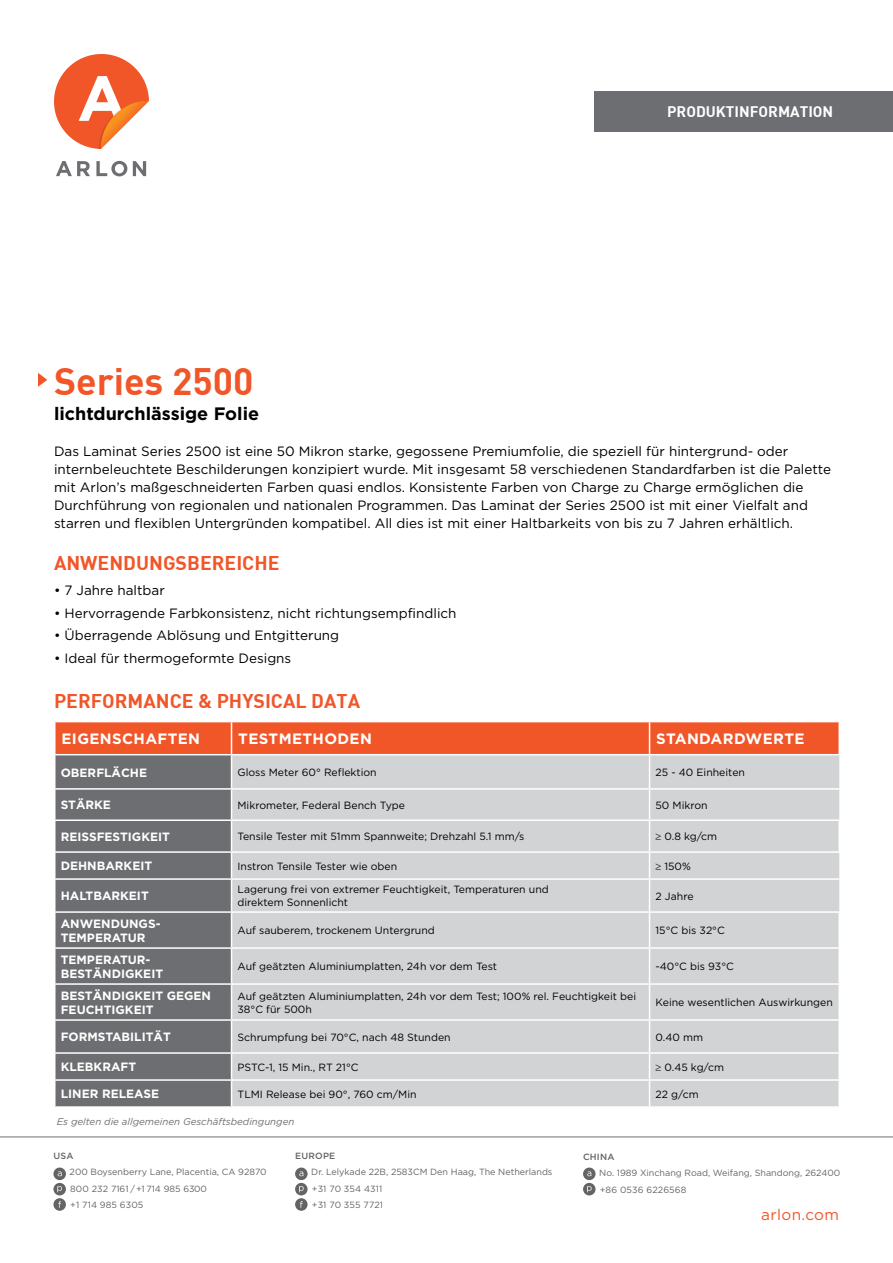
<style>
.page{position:relative;width:893px;height:1263px;background:#fff}
.page>*{position:absolute;margin:0;border:0;box-sizing:border-box;transform-origin:0 0}
.t1{font:37.5px "DIN Bold";color:#f15629}
.t2{font:19.5px "DIN Bold";color:#f15629}
.t3{font:700 18px "Gotham";color:#000}
.t4{font:15.3px "Gotham";letter-spacing:.025em;color:#f15629}
.t5{font:700 15px "Gotham";letter-spacing:.025em;color:#fff}
.t6{font:15px "DIN Bold";color:#fff}
.t7{font:13.5px/18px "Gotham";color:#000}
.t8{font:700 12px/14.4px "Gotham";color:#fff}
.t9{font:10.5px/12.6px "Gotham";color:#000}
.t10{font:italic 9.75px "Gotham";color:#6d6e71}
.t11{font:9px/16.5px "Gotham";color:#636466}
.t12{font:500 9px "Gotham";letter-spacing:.025em;color:#636466}
</style>
<div class="page">
<svg style="left:56px;top:161px;width:34px;height:15px"></svg>
<svg style="left:96px;top:161px;width:31px;height:15px"></svg>
<svg style="left:133px;top:161px;width:13px;height:15px"></svg>
<svg style="left:54px;top:54px;width:95px;height:95px"></svg>
<div style="left:595px;top:91px;width:298px;height:41px;background:#6d6e71"></div>
<hr style="left:0;top:1136px;width:893px;height:1px;background:#737373">
<svg style="left:53px;top:1167px;width:13px;height:13px"></svg>
<svg style="left:58px;top:1171px;width:4px;height:5px"></svg>
<div style="left:53px;top:1198px;width:13px;height:13px;background:#636466;border-radius:50%"></div>
<svg style="left:58px;top:1201px;width:3px;height:7px"></svg>
<div style="left:53px;top:1183px;width:13px;height:12px;background:#636466;border-radius:50%"></div>
<svg style="left:57px;top:1186px;width:5px;height:6px"></svg>
<svg style="left:295px;top:1167px;width:13px;height:13px"></svg>
<svg style="left:299px;top:1171px;width:4px;height:5px"></svg>
<div style="left:295px;top:1198px;width:13px;height:13px;background:#636466;border-radius:50%"></div>
<svg style="left:300px;top:1201px;width:3px;height:7px"></svg>
<div style="left:295px;top:1183px;width:13px;height:12px;background:#636466;border-radius:50%"></div>
<svg style="left:299px;top:1186px;width:5px;height:6px"></svg>
<svg style="left:583px;top:1167px;width:12px;height:13px"></svg>
<svg style="left:587px;top:1171px;width:4px;height:5px"></svg>
<div style="left:583px;top:1183px;width:12px;height:12px;background:#636466;border-radius:50%"></div>
<svg style="left:587px;top:1186px;width:5px;height:6px"></svg>
<svg style="left:38px;top:373px;width:9px;height:14px"></svg>
<div style="left:56px;top:722px;width:782px;height:32px;background:#f15629"></div>
<div style="left:56px;top:755px;width:175px;height:351px;background:#6d6e71"></div>
<div style="left:232px;top:755px;width:607px;height:351px;background:#d1d3d4"></div>
<hr style="left:231px;top:722px;width:1px;height:32px;background:#fff">
<hr style="left:649px;top:722px;width:1px;height:32px;background:#fff">
<hr style="left:649px;top:755px;width:1px;height:33px;background:#fff">
<hr style="left:54px;top:788px;width:178px;height:2px;background:#fff">
<hr style="left:232px;top:788px;width:417px;height:2px;background:#fff">
<hr style="left:649px;top:788px;width:190px;height:2px;background:#fff">
<svg style="left:649px;top:790px;width:1px;height:29px"></svg>
<hr style="left:54px;top:819px;width:178px;height:2px;background:#fff">
<hr style="left:232px;top:819px;width:417px;height:2px;background:#fff">
<hr style="left:649px;top:819px;width:191px;height:2px;background:#fff">
<hr style="left:649px;top:821px;width:1px;height:30px;background:#fff">
<hr style="left:54px;top:851px;width:178px;height:2px;background:#fff">
<hr style="left:232px;top:851px;width:417px;height:2px;background:#fff">
<hr style="left:649px;top:851px;width:191px;height:2px;background:#fff">
<svg style="left:649px;top:853px;width:1px;height:25px"></svg>
<hr style="left:54px;top:878px;width:178px;height:2px;background:#fff">
<hr style="left:232px;top:878px;width:417px;height:2px;background:#fff">
<hr style="left:649px;top:878px;width:190px;height:2px;background:#fff">
<hr style="left:649px;top:880px;width:1px;height:31px;background:#fff">
<hr style="left:54px;top:911px;width:178px;height:2px;background:#fff">
<hr style="left:232px;top:911px;width:417px;height:2px;background:#fff">
<hr style="left:649px;top:911px;width:191px;height:2px;background:#fff">
<hr style="left:649px;top:913px;width:1px;height:34px;background:#fff">
<hr style="left:54px;top:947px;width:178px;height:2px;background:#fff">
<hr style="left:232px;top:947px;width:417px;height:2px;background:#fff">
<hr style="left:649px;top:947px;width:191px;height:2px;background:#fff">
<hr style="left:649px;top:949px;width:1px;height:34px;background:#fff">
<hr style="left:54px;top:983px;width:178px;height:2px;background:#fff">
<hr style="left:232px;top:983px;width:417px;height:2px;background:#fff">
<hr style="left:649px;top:983px;width:191px;height:2px;background:#fff">
<hr style="left:649px;top:985px;width:1px;height:34px;background:#fff">
<hr style="left:54px;top:1019px;width:178px;height:2px;background:#fff">
<hr style="left:232px;top:1019px;width:417px;height:2px;background:#fff">
<hr style="left:649px;top:1019px;width:191px;height:2px;background:#fff">
<hr style="left:649px;top:1021px;width:1px;height:31px;background:#fff">
<hr style="left:54px;top:1052px;width:178px;height:2px;background:#fff">
<hr style="left:232px;top:1052px;width:417px;height:2px;background:#fff">
<hr style="left:649px;top:1052px;width:191px;height:2px;background:#fff">
<hr style="left:54px;top:1079px;width:178px;height:2px;background:#fff">
<hr style="left:232px;top:1079px;width:417px;height:2px;background:#fff">
<hr style="left:649px;top:1079px;width:191px;height:2px;background:#fff">
<svg style="left:649px;top:1054px;width:1px;height:52px"></svg>
<hr style="left:838px;top:821px;width:2px;height:30px;background:#fff">
<hr style="left:838px;top:913px;width:2px;height:34px;background:#fff">
<hr style="left:838px;top:949px;width:2px;height:34px;background:#fff">
<hr style="left:838px;top:985px;width:2px;height:34px;background:#fff">
<hr style="left:838px;top:1021px;width:2px;height:31px;background:#fff">
<hr style="left:838px;top:1054px;width:2px;height:25px;background:#fff">
<hr style="left:838px;top:1081px;width:2px;height:25px;background:#fff">
<p class="t6" style="left:667px;top:101px;width:168px">PRODUKTINFORMATION</p>
<h1 class="t1" style="left:54px;top:357px;width:201px">Series 2500</h1>
<h3 class="t3" style="left:54px;top:404px;width:207px">lichtdurchlässige Folie</h3>
<p class="t7" style="left:54px;top:442px;width:779px">Das Laminat Series 2500 ist eine 50 Mikron starke, gegossene Premiumfolie, die speziell für hintergrund- oder internbeleuchtete Beschilderungen konzipiert wurde. Mit insgesamt 58 verschiedenen Standardfarben ist die Palette mit Arlon’s maßgeschneiderten Farben quasi endlos. Konsistente Farben von Charge zu Charge ermöglichen die Durchführung von regionalen und nationalen Programmen. Das Laminat der Series 2500 ist mit einer Vielfalt and starren und flexiblen Untergründen kompatibel. All dies ist mit einer Haltbarkeits von bis zu 7 Jahren erhältlich.</p>
<h2 class="t2" style="left:54px;top:550px;width:227px">ANWENDUNGSBEREICHE</h2>
<p class="t7" style="left:54px;top:581px;width:112px">• 7 Jahre haltbar</p>
<p class="t7" style="left:54px;top:604px;width:404px">• Hervorragende Farbkonsistenz, nicht richtungsempfindlich</p>
<p class="t7" style="left:54px;top:626px;width:287px">• Überragende Ablösung und Entgitterung</p>
<p class="t7" style="left:54px;top:649px;width:239px">• Ideal für thermogeformte Designs</p>
<h2 class="t2" style="left:54px;top:688px;width:308px">PERFORMANCE &amp; PHYSICAL DATA</h2>
<p class="t5" style="left:62px;top:730px;width:140px">EIGENSCHAFTEN</p>
<p class="t5" style="left:238px;top:730px;width:135px">TESTMETHODEN</p>
<p class="t5" style="left:656px;top:730px;width:150px">STANDARDWERTE</p>
<p class="t8" style="left:61px;top:765px;width:88px">OBERFLÄCHE</p>
<p class="t9" style="left:238px;top:766px;width:141px">Gloss Meter 60° Reflektion</p>
<p class="t9" style="left:655px;top:766px;width:91px">25 - 40 Einheiten</p>
<p class="t8" style="left:61px;top:798px;width:52px">STÄRKE</p>
<p class="t9" style="left:238px;top:798px;width:169px">Mikrometer, Federal Bench Type</p>
<p class="t9" style="left:655px;top:798px;width:54px">50 Mikron</p>
<p class="t8" style="left:61px;top:829px;width:111px">REISSFESTIGKEIT</p>
<p class="t9" style="left:238px;top:830px;width:288px">Tensile Tester mit 51mm Spannweite; Drehzahl 5.1 mm/s</p>
<p class="t9" style="left:655px;top:830px;width:63px">≥ 0.8 kg/cm</p>
<p class="t8" style="left:61px;top:859px;width:93px">DEHNBARKEIT</p>
<p class="t9" style="left:238px;top:859px;width:161px">Instron Tensile Tester wie oben</p>
<p class="t9" style="left:655px;top:859px;width:37px">≥ 150%</p>
<p class="t8" style="left:61px;top:888px;width:90px">HALTBARKEIT</p>
<p class="t9" style="left:238px;top:883px;width:313px">Lagerung frei von extremer Feuchtigkeit, Temperaturen und direktem Sonnenlicht</p>
<p class="t9" style="left:655px;top:889px;width:40px">2 Jahre</p>
<p class="t8" style="left:61px;top:916px;width:101px">ANWENDUNGS-<br>TEMPERATUR</p>
<p class="t9" style="left:238px;top:924px;width:199px">Auf sauberem, trockenem Untergrund</p>
<p class="t9" style="left:655px;top:924px;width:71px">15°C bis 32°C</p>
<p class="t8" style="left:61px;top:952px;width:104px">TEMPERATUR-<br>BESTÄNDIGKEIT</p>
<p class="t9" style="left:238px;top:960px;width:261px">Auf geätzten Aluminiumplatten, 24h vor dem Test</p>
<p class="t9" style="left:655px;top:960px;width:80px">-40°C bis 93°C</p>
<p class="t8" style="left:61px;top:988px;width:152px">BESTÄNDIGKEIT GEGEN<br>FEUCHTIGKEIT</p>
<p class="t9" style="left:238px;top:990px;width:400px">Auf geätzten Aluminiumplatten, 24h vor dem Test; 100% rel. Feuchtigkeit bei<br>38°C für 500h</p>
<p class="t9" style="left:655px;top:996px;width:179px">Keine wesentlichen Auswirkungen</p>
<p class="t8" style="left:61px;top:1029px;width:112px">FORMSTABILITÄT</p>
<p class="t9" style="left:238px;top:1030px;width:215px">Schrumpfung bei 70°C, nach 48 Stunden</p>
<p class="t9" style="left:655px;top:1030px;width:49px">0.40 mm</p>
<p class="t8" style="left:61px;top:1059px;width:77px">KLEBKRAFT</p>
<p class="t9" style="left:238px;top:1060px;width:123px">PSTC-1, 15 Min., RT 21°C</p>
<p class="t9" style="left:655px;top:1060px;width:70px">≥ 0.45 kg/cm</p>
<p class="t8" style="left:61px;top:1086px;width:100px">LINER RELEASE</p>
<p class="t9" style="left:238px;top:1087px;width:181px">TLMI Release bei 90°, 760 cm/Min</p>
<p class="t9" style="left:655px;top:1087px;width:45px">22 g/cm</p>
<p class="t10" style="left:57px;top:1116px;width:239px">Es gelten die allgemeinen Geschäftsbedingungen</p>
<p class="t12" style="left:53px;top:1150px;width:22px">USA</p>
<p class="t11" style="left:70px;top:1164px;width:198px">200 Boysenberry Lane, Placentia, CA 92870<br>800 232 7161 / +1 714 985 6300<br>+1 714 985 6305</p>
<p class="t12" style="left:295px;top:1150px;width:42px">EUROPE</p>
<p class="t11" style="left:311px;top:1164px;width:243px">Dr. Lelykade 22B, 2583CM Den Haag, The Netherlands +31 70 354 4311<br>+31 70 355 7721</p>
<p class="t12" style="left:583px;top:1151px;width:33px">CHINA</p>
<p class="t11" style="left:599px;top:1164px;width:243px">No. 1989 Xinchang Road, Weifang, Shandong, 262400 +86 0536 6226568</p>
<p class="t4" style="left:761px;top:1206px;width:79px">arlon.com</p>
</div>
